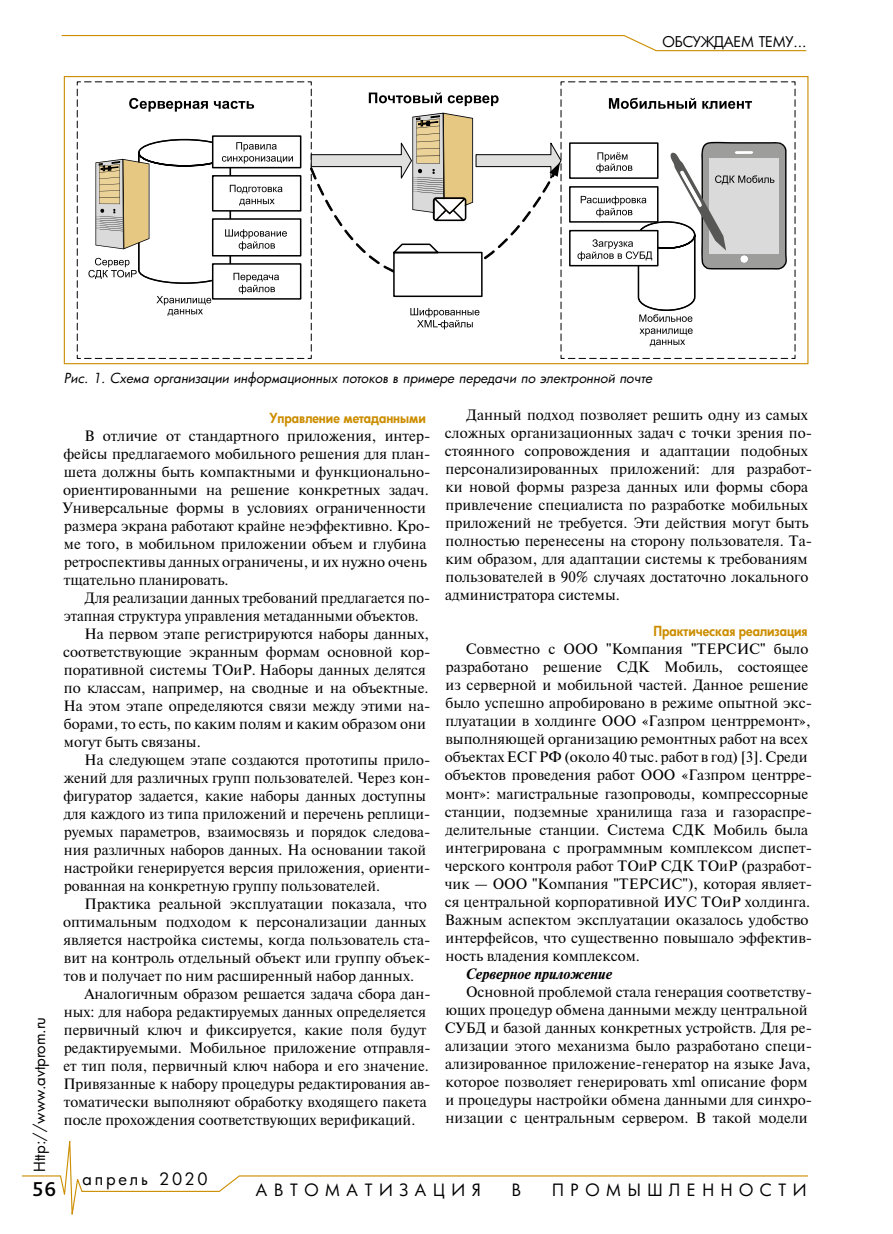
<style>
.page{position:relative;width:893px;height:1234px;background:#fff}
.page>*{position:absolute;margin:0;border:0;box-sizing:border-box;transform-origin:0 0}
.t1{font:500 21px "Bliss Pro";color:#000}
.t2{font:16.5px "Futura Cyr";letter-spacing:.4em;color:#000}
.t3{font:16.5px "Futura Cyr";letter-spacing:.17em;color:#000}
.t4{font:15px/18px "Newton";color:#000}
.t5{font:15px "Newton";color:#000;scale:.96 1}
.t6{font:15px "Futura Cyr";color:#000}
.t7{font:italic 700 15px "Newton";color:#000}
.t8{font:14.4px "Futura Cyr";letter-spacing:-.01em;color:#000}
.t9{font:italic 13.5px "Futura Cyr";color:#000}
.t10{font:800 13.5px "Futura Cyr";color:#cc8e00;scale:.96 1}
</style>
<div class="page">
<svg style="left:22px;top:1141px;width:786px;height:74px"></svg>
<svg style="left:61px;top:35px;width:746px;height:17px"></svg>
<svg style="left:77px;top:81px;width:719px;height:278px"></svg>
<div style="left:569px;top:230px;width:89px;height:36px;border:2px solid #000"></div>
<p class="t8" style="left:662px;top:33px;width:145px">ОБСУЖДАЕМ ТЕМУ...</p>
<p class="t9" style="left:64px;top:369px;width:590px">Рис. 1. Схема организации информационных потоков в примере передачи по электронной почте</p>
<p class="t4" style="left:445px;top:405px;width:369px;text-indent:22px">Данный подход позволяет решить одну из самых сложных организационных задач с точки зрения по&shy;стоянного сопровождения и адаптации подобных персонализированных приложений: для разработ&shy;ки новой формы разреза данных или формы сбора привлечение специалиста по разработке мобильных приложений не требуется. Эти действия могут быть полностью перенесены на сторону пользователя. Та&shy;ким образом, для адаптации системы к требованиям пользователей в 90% случаях достаточно локального администратора системы.</p>
<p class="t10" style="left:653px;top:623px;width:162px">Практическая реализация</p>
<p class="t4" style="left:445px;top:639px;width:369px;text-indent:21px">Совместно с ООО "Компания "ТЕРСИС" было разработано решение СДК Мобиль, состоящее из серверной и мобильной частей. Данное решение было успешно апробировано в режиме опытной экс&shy;плуатации в холдинге ООО «Газпром центрремонт», выполняющей организацию ремонтных работ на всех объектах ЕСГ РФ (около 40 тыс. работ в год) [3]. Среди объектов проведения работ ООО «Газпром центрре&shy;монт»: магистральные газопроводы, компрессорные станции, подземные хранилища газа и газораспре&shy;делительные станции. Система СДК Мобиль была интегрирована с программным комплексом диспет&shy;черского контроля работ ТОиР СДК ТОиР (разработ&shy;чик — ООО "Компания "ТЕРСИС"), которая являет&shy;ся центральной корпоративной ИУС ТОиР холдинга.<br>Важным аспектом эксплуатации оказалось удобство интерфейсов, что существенно повышало эффектив&shy;ность владения комплексом.</p>
<p class="t7" style="left:466px;top:964px;width:147px">Серверное приложение</p>
<p class="t4" style="left:445px;top:981px;width:369px;text-indent:21px">Основной проблемой стала генерация соответству&shy;ющих процедур обмена данными между центральной СУБД и базой данных конкретных устройств. Для ре&shy;ализации этого механизма было разработано специ&shy;ализированное приложение-генератор на языке Java, которое позволяет генерировать xml описание форм и процедуры настройки обмена данными для синхро&shy;низации с центральным сервером. В такой модели</p>
<p class="t10" style="left:269px;top:409px;width:165px">Управление метаданными</p>
<p class="t4" style="left:63px;top:426px;width:369px;text-indent:22px">В отличие от стандартного приложения, интер&shy;фейсы предлагаемого мобильного решения для план&shy;шета должны быть компактными и функционально&shy;ориентированными на решение конкретных задач.<br>Универсальные формы в условиях ограниченности размера экрана работают крайне неэффективно. Кро&shy;ме того, в мобильном приложении объем и глубина ретроспективы данных ограничены, и их нужно очень тщательно планировать.</p>
<p class="t5" style="left:85px;top:586px;width:361px">Для реализации данных требований предлагается по-</p>
<p class="t5" style="left:64px;top:604px;width:371px">этапная структура управления метаданными объектов.</p>
<p class="t4" style="left:85px;top:624px;width:346px">На первом этапе регистрируются наборы данных,</p>
<p class="t4" style="left:63px;top:642px;width:369px">соответствующие экранным формам основной кор-</p>
<p class="t4" style="left:64px;top:660px;width:364px">поративной системы ТОиР. Наборы данных делятся</p>
<p class="t4" style="left:64px;top:678px;width:366px">по классам, например, на сводные и на объектные.</p>
<p class="t4" style="left:63px;top:696px;width:369px">На этом этапе определяются связи между этими на-</p>
<p class="t4" style="left:64px;top:714px;width:364px">борами, то есть, по каким полям и каким образом они</p>
<p class="t4" style="left:64px;top:732px;width:138px">могут быть связаны.</p>
<p class="t4" style="left:85px;top:750px;width:347px">На следующем этапе создаются прототипы прило-</p>
<p class="t4" style="left:64px;top:768px;width:368px">жений для различных групп пользователей. Через кон-</p>
<p class="t4" style="left:63px;top:786px;width:364px">фигуратор задается, какие наборы данных доступны</p>
<p class="t4" style="left:64px;top:804px;width:368px">для каждого из типа приложений и перечень реплици-</p>
<p class="t4" style="left:64px;top:822px;width:368px">руемых параметров, взаимосвязь и порядок следова-</p>
<p class="t4" style="left:64px;top:840px;width:364px">ния различных наборов данных. На основании такой</p>
<p class="t4" style="left:64px;top:858px;width:368px">настройки генерируется версия приложения, ориенти-</p>
<p class="t4" style="left:64px;top:876px;width:318px">рованная на конкретную группу пользователей.</p>
<p class="t4" style="left:85px;top:894px;width:344px">Практика реальной эксплуатации показала, что</p>
<p class="t4" style="left:63px;top:912px;width:365px">оптимальным подходом к персонализации данных</p>
<p class="t4" style="left:64px;top:930px;width:368px">является настройка системы, когда пользователь ста-</p>
<p class="t4" style="left:64px;top:948px;width:368px">вит на контроль отдельный объект или группу объек-</p>
<p class="t4" style="left:64px;top:966px;width:352px">тов и получает по ним расширенный набор данных.</p>
<p class="t4" style="left:84px;top:984px;width:348px">Аналогичным образом решается задача сбора дан-</p>
<p class="t4" style="left:64px;top:1002px;width:364px">ных: для набора редактируемых данных определяется</p>
<p class="t4" style="left:64px;top:1020px;width:364px">первичный ключ и фиксируется, какие поля будут</p>
<p class="t4" style="left:64px;top:1038px;width:368px">редактируемыми. Мобильное приложение отправля-</p>
<p class="t4" style="left:63px;top:1056px;width:367px">ет тип поля, первичный ключ набора и его значение.</p>
<p class="t4" style="left:63px;top:1074px;width:369px">Привязанные к набору процедуры редактирования ав-</p>
<p class="t4" style="left:64px;top:1092px;width:364px">томатически выполняют обработку входящего пакета</p>
<p class="t4" style="left:64px;top:1110px;width:353px">после прохождения соответствующих верификаций.</p>
<p class="t6" style="left:30px;top:1171px;width:157px;rotate:-90deg">Http://www.avtprom.ru</p>
<p class="t3" style="left:83px;top:1168px;width:127px">апрель 2020</p>
<h1 class="t1" style="left:33px;top:1175px;width:25px">56</h1>
<p class="t2" style="left:256px;top:1179px;width:226px">АВТОМАТИЗАЦИЯ</p>
<p class="t2" style="left:512px;top:1179px;width:11px">В</p>
<p class="t2" style="left:552px;top:1179px;width:256px">ПРОМЫШЛЕННОСТИ</p>
</div>
